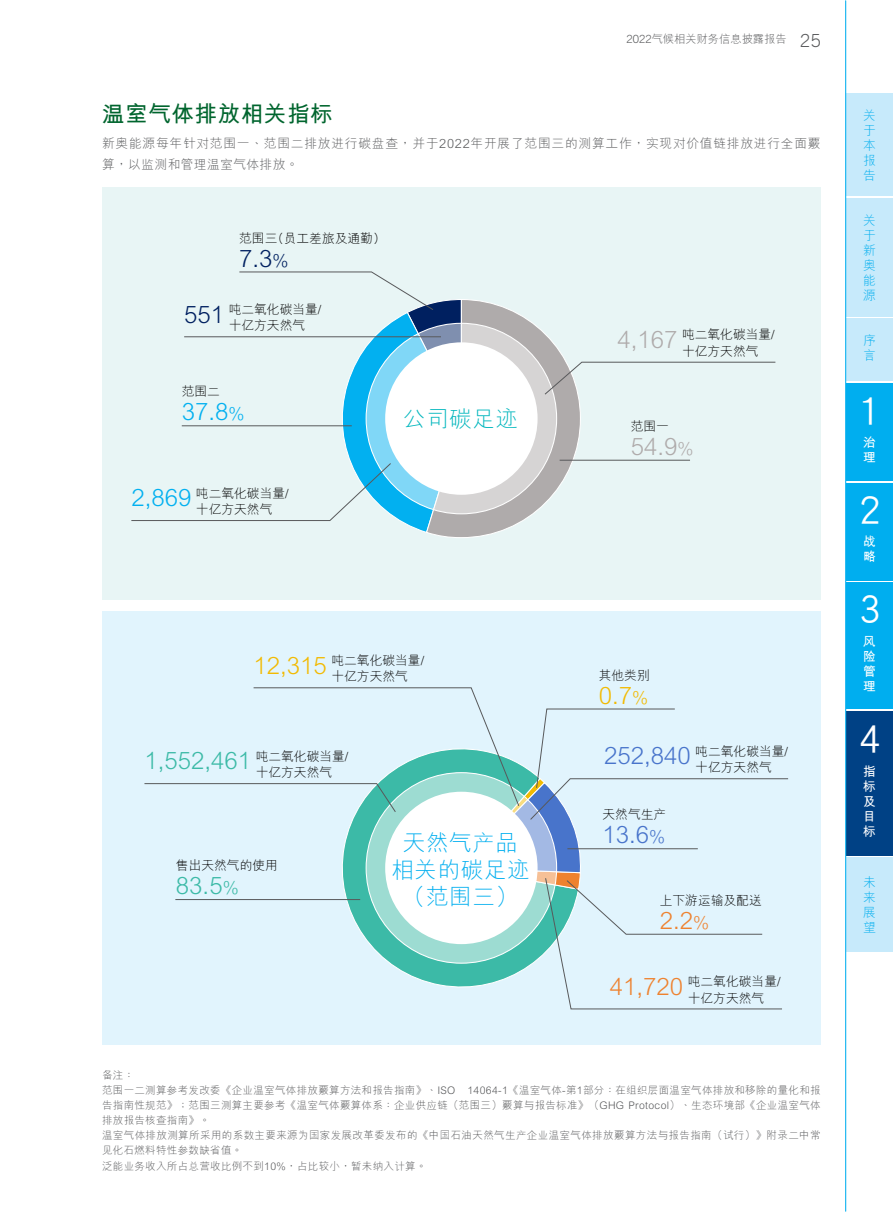
<style>
.page{position:relative;width:893px;height:1212px;background:#fff}
.page>*{position:absolute;margin:0;border:0;box-sizing:border-box;transform-origin:0 0}
.t1{font:37.5px "DF Hei HK W5";color:#fff}
.t2{font:300 24px "M Hei HKS";color:#3cbaa7}
.t3{font:300 24px "M Hei HKS";color:#4874cb}
.t4{font:300 24px "M Hei HKS";color:#f2ba02}
.t5{font:300 24px "M Hei HKS";color:#ee822f}
.t6{font:300 24px "M Hei HKS";color:#afabab}
.t7{font:300 24px "M Hei HKS";color:#02b0f0}
.t8{font:300 24px "M Hei HKS";color:#002060}
.t9{font:300 22.5px/27px "M Hei HKS";letter-spacing:.03em;color:#00aeef;text-align:center}
.t10{font:700 22.5px "M Hei HKS";letter-spacing:.03em;color:#00652e}
.t11{font:300 22.5px "M Hei HKS";letter-spacing:.03em;color:#00b6bd}
.t12{font:300 12.75px/16.5px "M Hei HKS";color:#000}
.t13{font:300 12.75px/21px "M Hei HKS";letter-spacing:.06em;color:#58595b}
.t14{font:300 12.75px/15px "M Hei HKS";color:#00aeef;text-align:justify}
.t15{font:700 12.75px/15px "M Hei HKS";color:#fff}
.t16{font:300 11.25px "M Hei HKS";color:#58595b}
.t17{font:300 10.5px/15px "M Hei HKS";letter-spacing:.03em;color:#58595b}
.s1{font-family:"Trade Gothic LT Std"}
.s2{font-family:"Trade Gothic LT Std";font-size:18px}
.s3{font-size:18px}
.s4{font-size:24px;color:#002060}
.s5{font-size:24px;color:#02b0f0}
.s6{font-size:24px;color:#afabab}
</style>
<div class="page">
<div style="left:846px;top:198px;width:47px;height:118px;background:#c7eafb"></div>
<div style="left:846px;top:93px;width:47px;height:103px;background:#c7eafb"></div>
<div style="left:846px;top:318px;width:47px;height:63px;background:#c7eafb"></div>
<div style="left:846px;top:857px;width:47px;height:95px;background:#c7eafb"></div>
<div style="left:846px;top:383px;width:47px;height:97px;background:#00aeef"></div>
<div style="left:846px;top:483px;width:47px;height:97px;background:#00aeef"></div>
<div style="left:846px;top:583px;width:47px;height:126px;background:#00aeef"></div>
<div style="left:846px;top:711px;width:47px;height:144px;background:#004185"></div>
<hr style="left:845px;top:1px;width:1px;height:1210px;background:#00aeef">
<div style="left:102px;top:187px;width:718px;height:413px;background:#e8f5f5"></div>
<div style="left:102px;top:611px;width:718px;height:434px;background:#e1f4fd"></div>
<svg style="left:144px;top:687px;width:645px;height:323px"></svg>
<svg style="left:131px;top:271px;width:645px;height:267px"></svg>
<hr style="left:184px;top:336px;width:257px;height:1px;background:#58595b">
<hr style="left:182px;top:425px;width:170px;height:1px;background:#58595b">
<p class="t16" style="left:627px;top:31px;width:196px"><span class="s1">2022</span>氣候相關財務信息披露報告 <span class="s2">25</span></p>
<h3 class="t10" style="left:102px;top:98px;width:233px">溫室氣體排放相關指標</h3>
<p class="t13" style="left:102px;top:132px;width:720px">新奧能源每年針對範圍一、範圍二排放進行碳盤查，並於2022年開展了範圍三的測算工作，實現對價值鏈排放進行全面覈算，以監測和管理溫室氣體排放。</p>
<p class="t12" style="left:239px;top:229px;width:142px">範圍三(員工差旅及通勤)</p>
<h2 class="t8" style="left:239px;top:241px;width:51px">7.3<span class="s3">%</span></h2>
<p class="t12" style="left:229px;top:301px;width:94px;text-indent:-45px"><span class="s4">551</span> 噸二氧化碳當量/十億方天然氣</p>
<p class="t12" style="left:182px;top:383px;width:40px">範圍二</p>
<h2 class="t7" style="left:182px;top:395px;width:64px">37.8<span class="s3">%</span></h2>
<p class="t12" style="left:196px;top:484px;width:94px;text-indent:-65px"><span class="s5">2,869</span> 噸二氧化碳當量/十億方天然氣</p>
<h3 class="t11" style="left:403px;top:402px;width:117px">公司碳足跡</h3>
<p class="t12" style="left:331px;top:651px;width:94px">噸二氧化碳當量/十億方天然氣</p>
<h2 class="t4" style="left:254px;top:648px;width:75px">12,315</h2>
<h2 class="t2" style="left:144px;top:744px;width:108px">1,552,461</h2>
<p class="t12" style="left:256px;top:747px;width:94px">噸二氧化碳當量/十億方天然氣</p>
<p class="t12" style="left:176px;top:857px;width:103px">售出天然氣的使用</p>
<h2 class="t2" style="left:176px;top:868px;width:64px">83.5<span class="s3">%</span></h2>
<h3 class="t9" style="left:391px;top:828px;width:140px">天然氣產品相關的碳足跡（範圍三）</h3>
<p class="t12" style="left:682px;top:326px;width:94px;text-indent:-65px"><span class="s6">4,167</span> 噸二氧化碳當量/十億方天然氣</p>
<p class="t12" style="left:631px;top:417px;width:40px">範圍一</p>
<h2 class="t6" style="left:631px;top:429px;width:64px">54.9<span class="s3">%</span></h2>
<p class="t12" style="left:599px;top:666px;width:52px">其他類別</p>
<h2 class="t4" style="left:599px;top:678px;width:51px">0.7<span class="s3">%</span></h2>
<p class="t12" style="left:695px;top:742px;width:94px">噸二氧化碳當量/十億方天然氣</p>
<h2 class="t3" style="left:604px;top:739px;width:88px">252,840</h2>
<p class="t12" style="left:603px;top:806px;width:65px">天然氣生產</p>
<h2 class="t3" style="left:603px;top:818px;width:64px">13.6<span class="s3">%</span></h2>
<p class="t12" style="left:660px;top:891px;width:103px">上下游運輸及配送</p>
<h2 class="t5" style="left:660px;top:903px;width:51px">2.2<span class="s3">%</span></h2>
<p class="t12" style="left:688px;top:973px;width:94px">噸二氧化碳當量/十億方天然氣</p>
<h2 class="t5" style="left:610px;top:969px;width:75px">41,720</h2>
<p class="t17" style="left:102px;top:1068px;width:720px">備注：<br>範圍一二測算參考發改委《企業溫室氣體排放覈算方法和報告指南》、ISO 14064-1《溫室氣體-第1部分：在組織層面溫室氣體排放和移除的量化和報告指南性規範》；範圍三測算主要參考《溫室氣體覈算體系：企業供應鏈（範圍三）覈算與報告標準》（GHG Protocol）、生態環境部《企業溫室氣體排放報告核查指南》。<br>溫室氣體排放測算所採用的系數主要來源為國家發展改革委發佈的《中國石油天然氣生產企業溫室氣體排放覈算方法與報告指南（試行）》附錄二中常見化石燃料特性參數缺省值。<br>泛能業務收入所佔總營收比例不到10%，佔比較小，暫未納入計算。</p>
<p class="t14" style="left:863px;top:107px;width:14px">關於本報告</p>
<p class="t14" style="left:863px;top:212px;width:14px">關於新奧能源</p>
<p class="t14" style="left:863px;top:332px;width:14px">序言</p>
<h1 class="t1" style="left:859px;top:391px;width:23px">1</h1>
<p class="t15" style="left:863px;top:434px;width:14px">治理</p>
<h1 class="t1" style="left:859px;top:490px;width:23px">2</h1>
<p class="t15" style="left:863px;top:533px;width:14px">戰略</p>
<h1 class="t1" style="left:859px;top:589px;width:23px">3</h1>
<p class="t15" style="left:863px;top:633px;width:14px;text-align:justify">風險管理</p>
<h1 class="t1" style="left:859px;top:719px;width:23px">4</h1>
<p class="t15" style="left:863px;top:762px;width:14px;text-align:justify">指標及目標</p>
<p class="t14" style="left:863px;top:874px;width:14px">未來展望</p>
</div>
